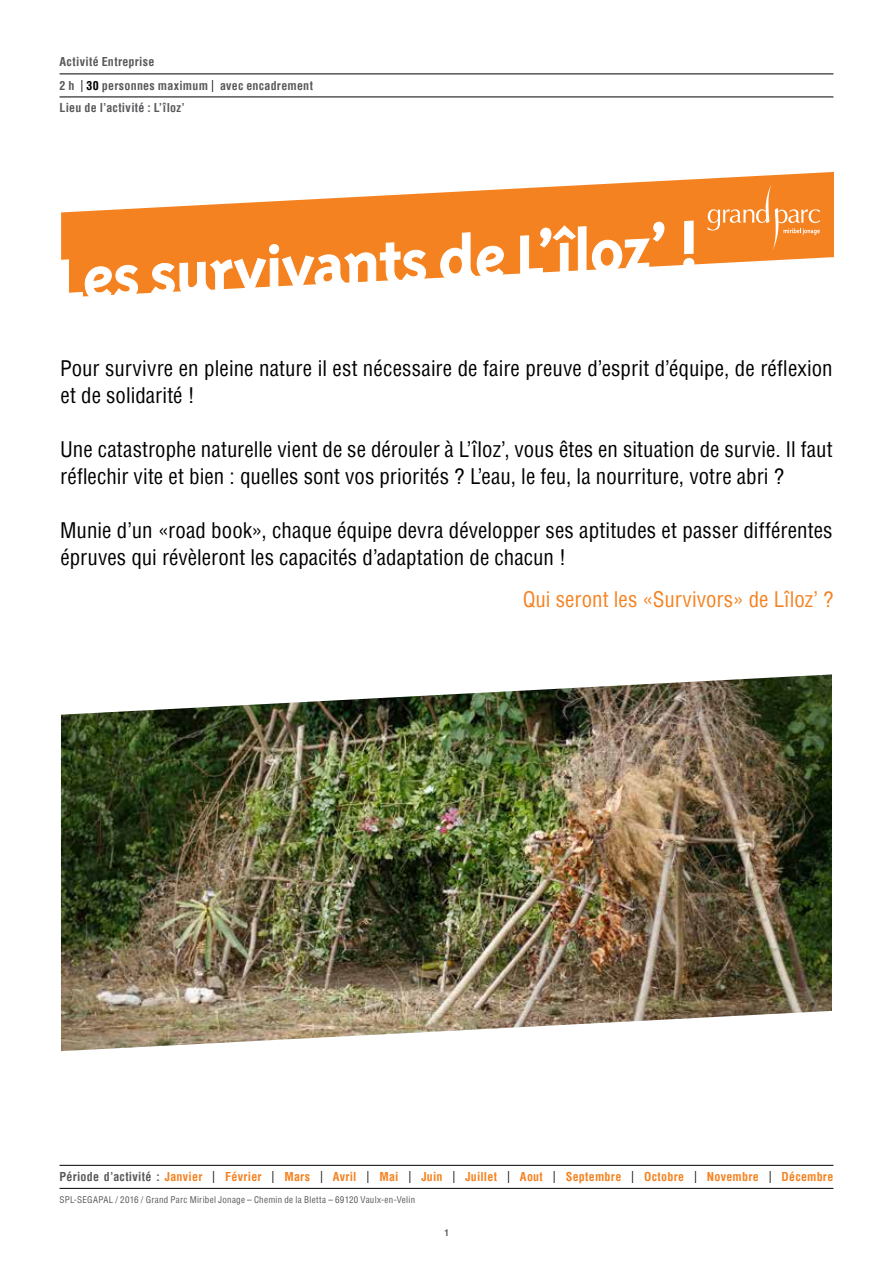
<style>
.page{position:relative;width:893px;height:1263px;background:#fff}
.page>*{position:absolute;margin:0;border:0;box-sizing:border-box;transform-origin:0 0}
.t1{font:700 67.5px "Triplex Sans";color:#fff}
.t2{font:condensed 21px/27px "Helvetica";letter-spacing:.005em;color:#000}
.t3{font:condensed 21px "Helvetica";color:#f58220}
.t4{font:700 condensed 12px "Helvetica";letter-spacing:.02em;color:#f58220}
.t5{font:700 condensed 12px/23.4px "Helvetica";letter-spacing:.025em;color:#58595b}
.t6{font:condensed 9px "Helvetica";letter-spacing:.03em;color:#58595b}
.t7{font:700 condensed 9px "Helvetica";color:#58595b}
.s1{font-weight:400;color:#000}
.s2{color:#000}
.s3{color:#58595b}
</style>
<div class="page">
<svg style="left:61px;top:172px;width:773px;height:122px;fill:#f58220"></svg>
<svg style="left:61px;top:258px;width:77px;height:40px;background:#f69644"></svg>
<svg style="left:151px;top:242px;width:275px;height:52px"></svg>
<svg style="left:440px;top:232px;width:64px;height:51px;background:#f79e53"></svg>
<svg style="left:520px;top:225px;width:56px;height:52px;background:#f69949"></svg>
<div style="left:578px;top:227px;width:8px;height:47px;border:1px solid #fff"></div>
<svg style="left:592px;top:221px;width:73px;height:54px;background:#f69b4d"></svg>
<svg style="left:683px;top:220px;width:12px;height:50px"></svg>
<hr style="left:60px;top:74px;width:773px;height:1px;background:#000">
<hr style="left:60px;top:1165px;width:773px;height:1px;background:#000">
<hr style="left:60px;top:97px;width:773px;height:1px;background:#000">
<hr style="left:60px;top:1188px;width:773px;height:1px;background:#000">
<svg style="left:708px;top:185px;width:112px;height:64px;background:#f58e35"></svg>
<img style="left:61px;top:674px;width:771px;height:377px">
<p class="t5" style="left:60px;top:50px;width:255px">Activité Entreprise<br>2 h <span class="s1">|</span> <span class="s2">30</span> personnes maximum <span class="s1">|</span> avec encadrement</p>
<p class="t5" style="left:60px;top:96px;width:127px">Lieu de l’activité : L’îloz’</p>
<h1 class="t1" style="left:53px;top:243px;width:646px;rotate:-3deg">Les survivants de L’îloz’ !</h1>
<p class="t2" style="left:60px;top:354px;width:774px">Pour survivre en pleine nature il est nécessaire de faire preuve d’esprit d’équipe, de réflexion et de solidarité !</p>
<p class="t2" style="left:60px;top:435px;width:774px">Une catastrophe naturelle vient de se dérouler à L’îloz’, vous êtes en situation de survie. Il faut réflechir vite et bien : quelles sont vos priorités ? L’eau, le feu, la nourriture, votre abri ?</p>
<p class="t2" style="left:60px;top:516px;width:774px">Munie d’un «road book», chaque équipe devra développer ses aptitudes et passer différentes épruves qui révèleront les capacités d’adaptation de chacun !</p>
<p class="t3" style="left:523px;top:586px;width:313px">Qui seront les «Survivors» de Lîloz’ ?</p>
<p class="t4" style="left:60px;top:1169px;width:775px"><span class="s3">Période d’activité :</span> Janvier <span class="s1">|</span> Février <span class="s1">|</span> Mars <span class="s1">|</span> Avril <span class="s1">|</span> Mai <span class="s1">|</span> Juin <span class="s1">|</span> Juillet <span class="s1">|</span> Aout <span class="s1">|</span> Septembre <span class="s1">|</span> Octobre <span class="s1">|</span> Novembre <span class="s1">|</span> Décembre</p>
<p class="t6" style="left:60px;top:1194px;width:357px">SPL-SEGAPAL / 2016 / Grand Parc Miribel Jonage – Chemin de la Bletta – 69120 Vaulx-en-Velin</p>
<p class="t7" style="left:444px;top:1226px;width:6px">1</p>
</div>
